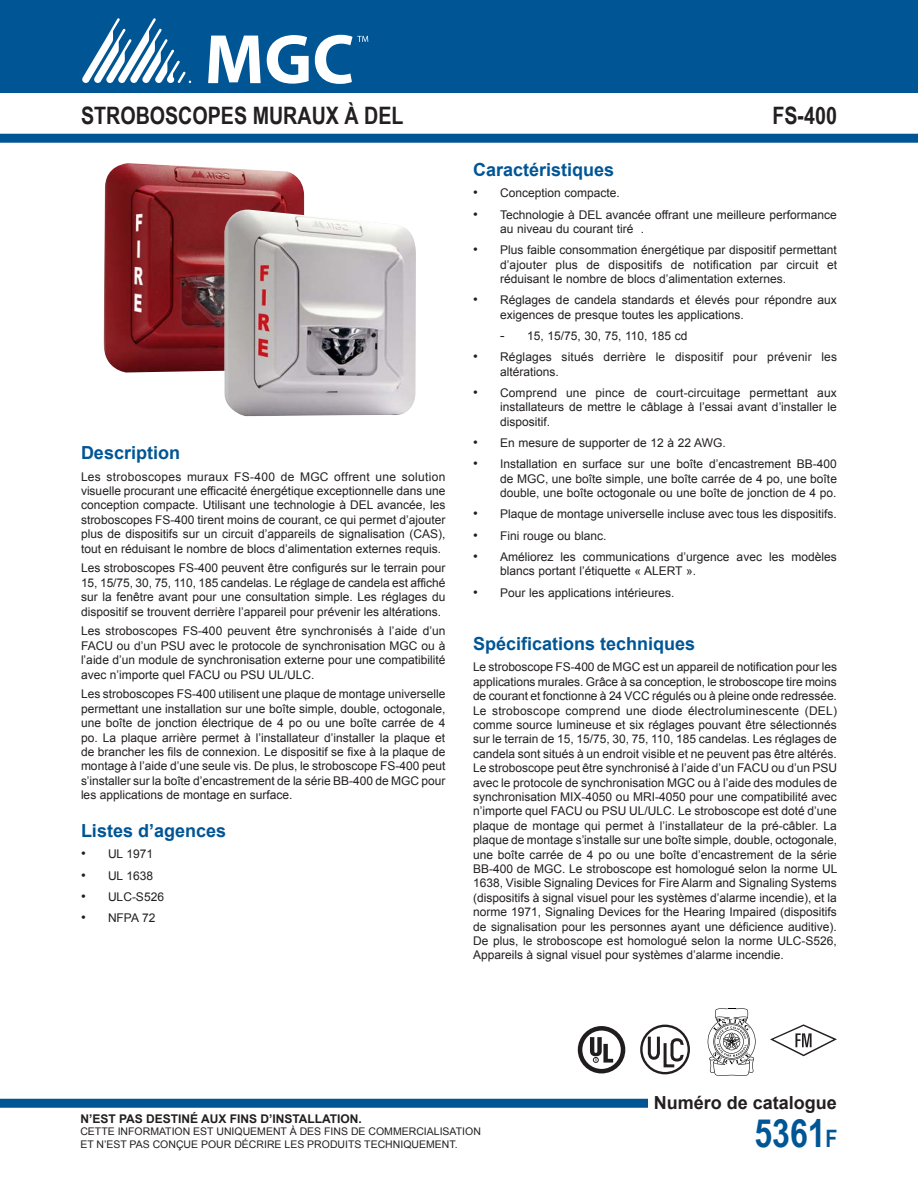
<style>
.page{position:relative;width:918px;height:1188px;background:#fff}
.page>*{position:absolute;margin:0;border:0;box-sizing:border-box;transform-origin:0 0}
.ParaStyle01-Leading_Auto__Align_Left{font:700 39px "Arial Narrow";color:#005595}
.t1{font:700 24px "Arial Narrow";color:#231f20}
.heading_1{font:700 18px "Arial";color:#005595}
.ParaStyle01-Leading_Auto__Align_Left-2{font:700 18px "Arial";color:#231f20}
.t2{font:12px/14.4px "Arial";color:#231f20;text-align:justify}
.ParaStyle01-Leading_Auto__Align_Left-3{font:700 12px "Arial";color:#231f20}
.ParaStyle01-Leading_Auto__Align_Left-4{font:10.5px/12.6px "Arial";color:#231f20}
.s1{font-size:13.5px}
.s2{font-size:24px}
</style>
<div class="page">
<div style="left:0;top:0;width:918px;height:93px;background:#005595"></div>
<svg style="left:82px;top:18px;width:109px;height:65px"></svg>
<svg style="left:208px;top:36px;width:53px;height:47px"></svg>
<svg style="left:267px;top:35px;width:42px;height:49px"></svg>
<svg style="left:315px;top:35px;width:53px;height:49px"></svg>
<div style="left:0;top:134px;width:918px;height:9px;background:#005595"></div>
<div style="left:0;top:1099px;width:648px;height:9px;background:#005595"></div>
<svg style="left:708px;top:1008px;width:48px;height:68px"></svg>
<div style="left:578px;top:1026px;width:47px;height:47px;border:5px solid #211d1e;border-radius:50%"></div>
<svg style="left:590px;top:1037px;width:23px;height:26px"></svg>
<div style="left:640px;top:1025px;width:50px;height:49px;border:2px solid #231f20;border-radius:50%"></div>
<svg style="left:646px;top:1034px;width:40px;height:35px"></svg>
<img style="left:104px;top:163px;width:200px;height:210px">
<img style="left:224px;top:210px;width:192px;height:207px">
<svg style="left:770px;top:1024px;width:67px;height:32px"></svg>
<p class="t1" style="left:81px;top:97px;width:324px">STROBOSCOPES MURAUX À DEL</p>
<p class="t1" style="left:772px;top:97px;width:66px">FS-400</p>
<p class="heading_1" style="left:81px;top:441px;width:101px">Description</p>
<p class="t2" style="left:81px;top:469px;width:366px">Les stroboscopes muraux FS-400 de MGC offrent une solution visuelle procurant une efficacité énergétique exceptionnelle dans une conception compacte. Utilisant une technologie à DEL avancée, les stroboscopes FS-400 tirent moins de courant, ce qui permet d’ajouter plus de dispositifs sur un circuit d’appareils de signalisation (CAS), tout en réduisant le nombre de blocs d’alimentation externes requis.</p>
<p class="t2" style="left:81px;top:561px;width:366px">Les stroboscopes FS-400 peuvent être configurés sur le terrain pour 15, 15/75, 30, 75, 110, 185 candelas. Le réglage de candela est affiché sur la fenêtre avant pour une consultation simple. Les réglages du dispositif se trouvent derrière l’appareil pour prévenir les altérations.</p>
<p class="t2" style="left:81px;top:624px;width:366px">Les stroboscopes FS-400 peuvent être synchronisés à l’aide d’un FACU ou d’un PSU avec le protocole de synchronisation MGC ou à l’aide d’un module de synchronisation externe pour une compatibilité avec n’importe quel FACU ou PSU UL/ULC.</p>
<p class="t2" style="left:81px;top:687px;width:366px">Les stroboscopes FS-400 utilisent une plaque de montage universelle permettant une installation sur une boîte simple, double, octogonale, une boîte de jonction électrique de 4 po ou une boîte carrée de 4 po. La plaque arrière permet à l’installateur d’installer la plaque et de brancher les fils de connexion. Le dispositif se fixe à la plaque de montage à l’aide d’une seule vis. De plus, le stroboscope FS-400 peut s’installer sur la boîte d’encastrement de la série BB-400 de MGC pour les applications de montage en surface.</p>
<p class="heading_1" style="left:81px;top:819px;width:147px">Listes d’agences</p>
<p class="t2" style="left:81px;top:847px;width:74px"><span class="s1">•</span> UL 1971</p>
<p class="t2" style="left:81px;top:868px;width:74px"><span class="s1">•</span> UL 1638</p>
<p class="t2" style="left:81px;top:889px;width:85px"><span class="s1">•</span> ULC-S526</p>
<p class="t2" style="left:81px;top:911px;width:76px"><span class="s1">•</span> NFPA 72</p>
<p class="heading_1" style="left:473px;top:158px;width:143px">Caractéristiques</p>
<p class="t2" style="left:473px;top:186px;width:148px"><span class="s1">•</span> Conception compacte.</p>
<p class="t2" style="left:500px;top:207px;width:338px;text-indent:-27px"><span class="s1">•</span> Technologie à DEL avancée offrant une meilleure performance au niveau du courant tiré .</p>
<p class="t2" style="left:500px;top:243px;width:339px;text-indent:-27px"><span class="s1">•</span> Plus faible consommation énergétique par dispositif permettant d’ajouter plus de dispositifs de notification par circuit et réduisant le nombre de blocs d’alimentation externes.</p>
<p class="t2" style="left:500px;top:293px;width:338px;text-indent:-27px"><span class="s1">•</span> Réglages de candela standards et élevés pour répondre aux exigences de presque toutes les applications.</p>
<p class="t2" style="left:500px;top:329px;width:189px"><span class="s1">-</span> 15, 15/75, 30, 75, 110, 185 cd</p>
<p class="t2" style="left:500px;top:350px;width:339px;text-indent:-27px"><span class="s1">•</span> Réglages situés derrière le dispositif pour prévenir les altérations.</p>
<p class="t2" style="left:500px;top:386px;width:338px;text-indent:-27px"><span class="s1">•</span> Comprend une pince de court-circuitage permettant aux installateurs de mettre le câblage à l’essai avant d’installer le dispositif.</p>
<p class="t2" style="left:473px;top:436px;width:254px"><span class="s1">•</span> En mesure de supporter de 12 à 22 AWG.</p>
<p class="t2" style="left:500px;top:457px;width:338px;text-indent:-27px"><span class="s1">•</span> Installation en surface sur une boîte d’encastrement BB-400 de MGC, une boîte simple, une boîte carrée de 4 po, une boîte double, une boîte octogonale ou une boîte de jonction de 4 po.</p>
<p class="t2" style="left:473px;top:507px;width:365px"><span class="s1">•</span> Plaque de montage universelle incluse avec tous les dispositifs.</p>
<p class="t2" style="left:473px;top:528px;width:135px"><span class="s1">•</span> Fini rouge ou blanc.</p>
<p class="t2" style="left:500px;top:550px;width:338px;text-indent:-27px"><span class="s1">•</span> Améliorez les communications d’urgence avec les modèles blancs portant l’étiquette « ALERT ».</p>
<p class="t2" style="left:473px;top:585px;width:203px"><span class="s1">•</span> Pour les applications intérieures.</p>
<p class="heading_1" style="left:473px;top:632px;width:224px">Spécifications techniques</p>
<p class="t2" style="left:473px;top:660px;width:366px">Le stroboscope FS-400 de MGC est un appareil de notification pour les applications murales. Grâce à sa conception, le stroboscope tire moins de courant et fonctionne à 24 VCC régulés ou à pleine onde redressée.<br>Le stroboscope comprend une diode électroluminescente (DEL) comme source lumineuse et six réglages pouvant être sélectionnés sur le terrain de 15, 15/75, 30, 75, 110, 185 candelas. Les réglages de candela sont situés à un endroit visible et ne peuvent pas être altérés.<br>Le stroboscope peut être synchronisé à l’aide d’un FACU ou d’un PSU avec le protocole de synchronisation MGC ou à l’aide des modules de synchronisation MIX-4050 ou MRI-4050 pour une compatibilité avec n’importe quel FACU ou PSU UL/ULC. Le stroboscope est doté d’une plaque de montage qui permet à l’installateur de la pré-câbler. La plaque de montage s’installe sur une boîte simple, double, octogonale, une boîte carrée de 4 po ou une boîte d’encastrement de la série BB-400 de MGC. Le stroboscope est homologué selon la norme UL 1638, Visible Signaling Devices for Fire Alarm and Signaling Systems (dispositifs à signal visuel pour les systèmes d’alarme incendie), et la norme 1971, Signaling Devices for the Hearing Impaired (dispositifs de signalisation pour les personnes ayant une déficience auditive).<br>De plus, le stroboscope est homologué selon la norme ULC-S526, Appareils à signal visuel pour systèmes d’alarme incendie.</p>
<p class="ParaStyle01-Leading_Auto__Align_Left-2" style="left:654px;top:1091px;width:185px">Numéro de catalogue</p>
<p class="ParaStyle01-Leading_Auto__Align_Left-3" style="left:80px;top:1110px;width:283px">N’EST PAS DESTINÉ AUX FINS D’INSTALLATION.</p>
<p class="ParaStyle01-Leading_Auto__Align_Left-4" style="left:80px;top:1125px;width:402px">CETTE INFORMATION EST UNIQUEMENT À DES FINS DE COMMERCIALISATION<br>ET N’EST PAS CONÇUE POUR DÉCRIRE LES PRODUITS TECHNIQUEMENT.</p>
<p class="ParaStyle01-Leading_Auto__Align_Left" style="left:754px;top:1104px;width:85px">5361<span class="s2">F</span></p>
</div>
